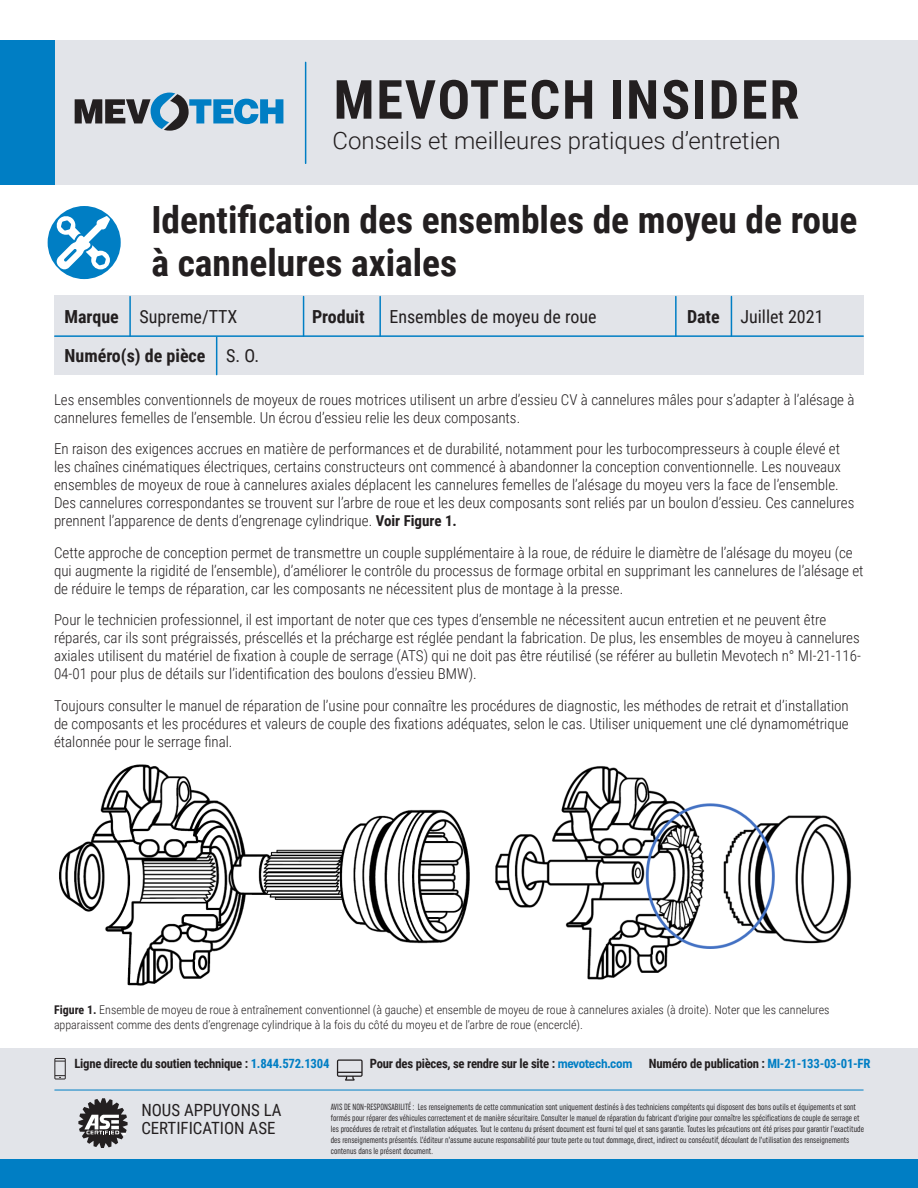
<style>
.page{position:relative;width:918px;height:1188px;background:#fff}
.page>*{position:absolute;margin:0;border:0;box-sizing:border-box;transform-origin:0 0}
.t1{font:700 54px "Roboto Condensed";letter-spacing:.035em;color:#231f20}
.t2{font:700 37.5px/43.5px "Roboto Condensed";color:#231f20}
.t3{font:300 24px "Roboto";color:#231f20}
.t4{font:18px "Roboto Condensed";color:#231f20}
.t5{font:700 18px "Roboto Condensed";color:#231f20}
.t6{font:16.8px "Roboto Condensed";color:#231f20}
.Basic_Body{font:300 15px/18px "Roboto Condensed";color:#231f20}
.t7{font:700 12.75px "Roboto Condensed";letter-spacing:-.02em;color:#231f20}
.t8{font:300 12px/15px "Roboto Condensed";color:#231f20}
.t9{font:extra-condensed 9px/10.8px "Uniform";color:#231f20}
.s1{font-weight:700}
.s2{font-weight:400}
.s3{color:#007ec4}
.s4{font-family:"Uniform Condensed";color:#007ec4}
</style>
<div class="page">
<div style="left:54px;top:296px;width:810px;height:79px;background:#e2e4e9"></div>
<hr style="left:303px;top:297px;width:1px;height:39px;background:#007ec4">
<hr style="left:675px;top:297px;width:2px;height:39px;background:#007ec4">
<hr style="left:379px;top:297px;width:2px;height:39px;background:#007ec4">
<hr style="left:731px;top:297px;width:1px;height:39px;background:#007ec4">
<hr style="left:129px;top:297px;width:2px;height:39px;background:#007ec4">
<hr style="left:55px;top:335px;width:808px;height:2px;background:#007ec4">
<hr style="left:216px;top:337px;width:1px;height:38px;background:#007ec4">
<div style="left:0;top:1049px;width:918px;height:139px;background:#e2e4e9"></div>
<div style="left:0;top:1160px;width:918px;height:28px;background:#007ec4"></div>
<svg style="left:78px;top:1098px;width:50px;height:50px"></svg>
<svg style="left:54px;top:1058px;width:12px;height:21px"></svg>
<svg style="left:337px;top:1059px;width:26px;height:22px"></svg>
<hr style="left:55px;top:1090px;width:808px;height:1px;background:#007ec4">
<div style="left:45px;top:40px;width:873px;height:145px;background:#e2e4e9"></div>
<div style="left:0;top:40px;width:54px;height:145px;background:#007ec4"></div>
<svg style="left:75px;top:93px;width:208px;height:38px"></svg>
<hr style="left:305px;top:62px;width:1px;height:101px;background:#007ec4">
<div style="left:48px;top:206px;width:73px;height:73px;background:#007ec4;border-radius:50%"></div>
<svg style="left:56px;top:215px;width:54px;height:54px"></svg>
<img style="left:59px;top:764px;width:411px;height:222px">
<img style="left:495px;top:766px;width:357px;height:214px">
<p class="t1" style="left:334px;top:62px;width:467px">MEVOTECH INSIDER</p>
<p class="t3" style="left:333px;top:123px;width:450px">Conseils et meilleures pratiques d’entretien</p>
<p class="t2" style="left:151px;top:196px;width:708px">Identification des ensembles de moyeu de roue à cannelures axiales</p>
<p class="t4" style="left:64px;top:304px;width:175px"><span class="s1">Marque</span> Supreme/TTX</p>
<p class="t5" style="left:312px;top:304px;width:54px">Produit</p>
<p class="t4" style="left:389px;top:304px;width:209px">Ensembles de moyeu de roue</p>
<p class="t4" style="left:687px;top:304px;width:138px"><span class="s1">Date</span> Juillet 2021</p>
<p class="t5" style="left:64px;top:343px;width:196px">Numéro(s) de pièce <span class="s2">S. O.</span></p>
<p class="Basic_Body" style="left:54px;top:390px;width:802px">Les ensembles conventionnels de moyeux de roues motrices utilisent un arbre d’essieu CV à cannelures mâles pour s’adapter à l’alésage à cannelures femelles de l’ensemble. Un écrou d’essieu relie les deux composants.</p>
<p class="Basic_Body" style="left:54px;top:439px;width:802px">En raison des exigences accrues en matière de performances et de durabilité, notamment pour les turbocompresseurs à couple élevé et les chaînes cinématiques électriques, certains constructeurs ont commencé à abandonner la conception conventionnelle. Les nouveaux ensembles de moyeux de roue à cannelures axiales déplacent les cannelures femelles de l’alésage du moyeu vers la face de l’ensemble.<br>Des cannelures correspondantes se trouvent sur l’arbre de roue et les deux composants sont reliés par un boulon d’essieu. Ces cannelures prennent l’apparence de dents d’engrenage cylindrique. <span class="s1">Voir Figure 1.</span></p>
<p class="Basic_Body" style="left:54px;top:543px;width:811px">Cette approche de conception permet de transmettre un couple supplémentaire à la roue, de réduire le diamètre de l’alésage du moyeu (ce qui augmente la rigidité de l’ensemble), d’améliorer le contrôle du processus de formage orbital en supprimant les cannelures de l’alésage et de réduire le temps de réparation, car les composants ne nécessitent plus de montage à la presse.</p>
<p class="Basic_Body" style="left:54px;top:610px;width:808px">Pour le technicien professionnel, il est important de noter que ces types d’ensemble ne nécessitent aucun entretien et ne peuvent être réparés, car ils sont prégraissés, préscellés et la précharge est réglée pendant la fabrication. De plus, les ensembles de moyeu à cannelures axiales utilisent du matériel de fixation à couple de serrage (ATS) qui ne doit pas être réutilisé (se référer au bulletin Mevotech n° MI-21-116- 04-01 pour plus de détails sur l’identification des boulons d’essieu BMW).</p>
<p class="Basic_Body" style="left:54px;top:696px;width:796px;text-align:justify">Toujours consulter le manuel de réparation de l’usine pour connaître les procédures de diagnostic, les méthodes de retrait et d’installation de composants et les procédures et valeurs de couple des fixations adéquates, selon le cas. Utiliser uniquement une clé dynamométrique étalonnée pour le serrage final.</p>
<p class="t8" style="left:54px;top:1002px;width:777px"><span class="s1">Figure 1.</span> Ensemble de moyeu de roue à entraînement conventionnel (à gauche) et ensemble de moyeu de roue à cannelures axiales (à droite). Noter que les cannelures apparaissent comme des dents d’engrenage cylindrique à la fois du côté du moyeu et de l’arbre de roue (encerclé).</p>
<p class="t7" style="left:74px;top:1055px;width:257px">Ligne directe du soutien technique : <span class="s3">1.844.572.1304</span></p>
<p class="t7" style="left:370px;top:1055px;width:264px">Pour des pièces, se rendre sur le site : <span class="s4">mevotech.com</span></p>
<p class="t7" style="left:649px;top:1055px;width:223px">Numéro de publication : <span class="s3">MI-21-133-03-01-FR</span></p>
<p class="t6" style="left:141px;top:1098px;width:142px">NOUS APPUYONS LA</p>
<p class="t6" style="left:141px;top:1116px;width:136px">CERTIFICATION ASE</p>
<p class="t9" style="left:331px;top:1102px;width:535px">AVIS DE NON-RESPONSABILITÉ : Les renseignements de cette communication sont uniquement destinés à des techniciens compétents qui disposent des bons outils et équipements et sont formés pour réparer des véhicules correctement et de manière sécuritaire. Consulter le manuel de réparation du fabricant d’origine pour connaître les spécifications de couple de serrage et les procédures de retrait et d’installation adéquates. Tout le contenu du présent document est fourni tel quel et sans garantie. Toutes les précautions ont été prises pour garantir l’exactitude des renseignements présentés. L’éditeur n’assume aucune responsabilité pour toute perte ou tout dommage, direct, indirect ou consécutif, découlant de l’utilisation des renseignements contenus dans le présent document.</p>
</div>
